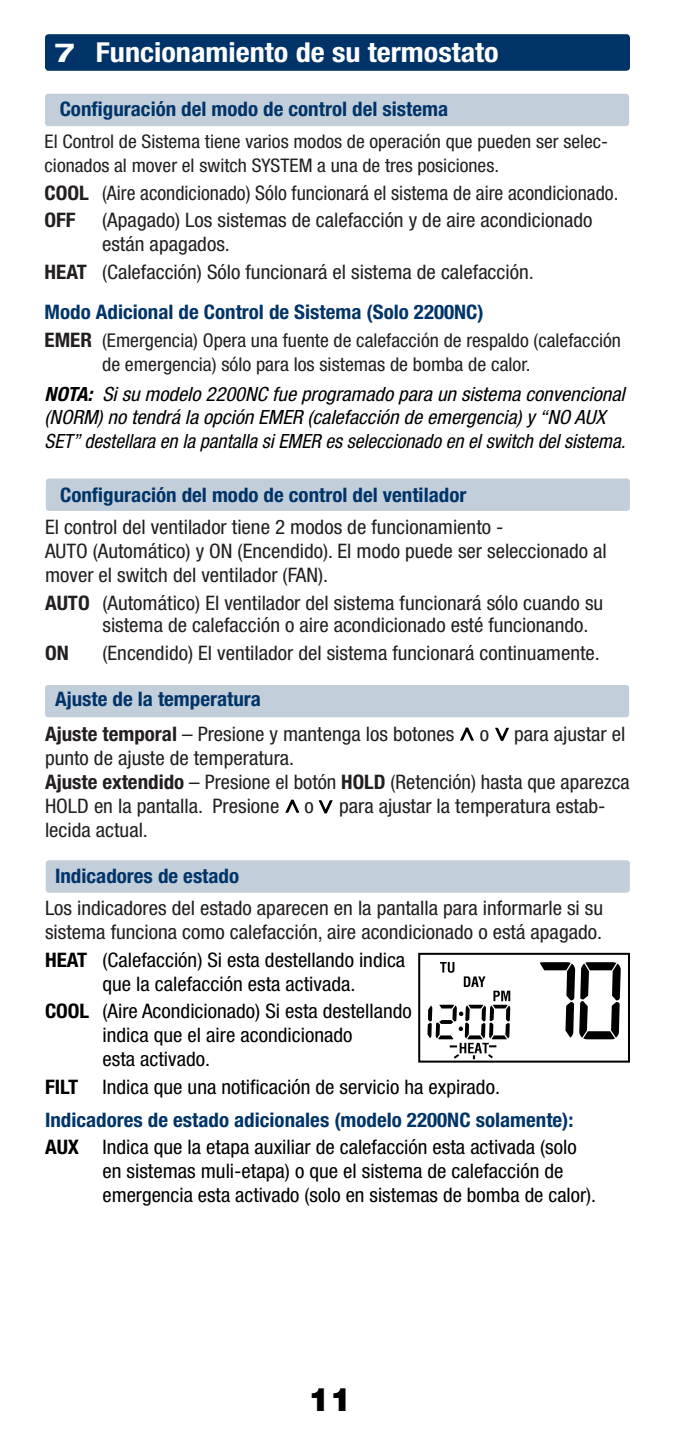
<style>
.page{position:relative;width:675px;height:1441px;background:#fff}
.page>*{position:absolute;margin:0;border:0;box-sizing:border-box;transform-origin:0 0}
.t1{font:900 32.5px "Helvetica Neue LT Std";color:#000}
.t2{font:700 condensed 27.5px "Helvetica Neue LT Std";color:#fff;scale:1.1 1}
.t3{font:condensed 20px/24px "Helvetica Neue LT Std";color:#231f20;scale:1.05 1}
.t4{font:condensed 20px/24px "Helvetica Neue LT Std";color:#000;scale:1.05 1}
.t5{font:700 condensed 20px/32.5px "Helvetica Neue LT Std";color:#003468;scale:1.05 1}
.t6{font:condensed 20px/27.5px "Helvetica Neue LT Std";color:#231f20}
.t7{font:700 condensed 20px "Helvetica Neue LT Std";color:#231f20;scale:1.05 1}
.t8{font:italic condensed 19.5px/23.8px "Helvetica Neue LT Std";color:#000;scale:1.05 1}
.t9{font:condensed 19px/24px "Helvetica Neue LT Std";color:#231f20;scale:1.04 1}
.t10{font:condensed 18.75px/24px "Helvetica Neue LT Std";color:#231f20;scale:1.05 1}
.s1{font-stretch:expanded;font-size:26.25px}
.s2{font-weight:700}
.s3{font-weight:700;color:#003468}
.s4{font-weight:700;font-size:20px}
.s5{color:#000}
.s6{font-weight:400;color:#000}
</style>
<div class="page">
<div style="left:46px;top:860px;width:584px;height:32px;background:#c2ceda;border-radius:3px"></div>
<div style="left:45px;top:684px;width:584px;height:33px;background:#c2ceda;border-radius:3px"></div>
<div style="left:46px;top:478px;width:584px;height:33px;background:#c2ceda;border-radius:3px"></div>
<div style="left:45px;top:94px;width:584px;height:32px;background:#c2ceda;border-radius:3px"></div>
<div style="left:418px;top:952px;width:212px;height:110px;border:2px solid #000"></div>
<svg style="left:540px;top:962px;width:81px;height:77px"></svg>
<svg style="left:427px;top:962px;width:83px;height:98px"></svg>
<div style="left:45px;top:34px;width:585px;height:37px;background:#003468;border-radius:4px"></div>
<svg style="left:460px;top:727px;width:14px;height:14px"></svg>
<svg style="left:495px;top:727px;width:14px;height:14px"></svg>
<svg style="left:285px;top:799px;width:15px;height:14px"></svg>
<svg style="left:318px;top:800px;width:15px;height:13px"></svg>
<h2 class="t2" style="left:55px;top:35px;width:405px"><span class="s1">7</span> Funcionamiento de su termostato</h2>
<p class="t5" style="left:60px;top:92px;width:371px">Configuración del modo de control del sistema</p>
<p class="t10" style="left:45px;top:130px;width:538px">El Control de Sistema tiene varios modos de operación que pueden ser selec&shy;cionados al mover el switch SYSTEM a una de tres posiciones.</p>
<p class="t6" style="left:45px;top:179px;width:575px"><span class="s2">COOL</span> (Aire acondicionado) Sólo funcionará el sistema de aire acondicionado.<br><span class="s2">OFF</span></p>
<p class="t3" style="left:102px;top:208px;width:469px">(Apagado) Los sistemas de calefacción y de aire acondicionado están apagados.</p>
<p class="t3" style="left:45px;top:252px;width:468px;line-height:40px"><span class="s2">HEAT</span> (Calefacción) Sólo funcionará el sistema de calefacción.<br><span class="s3">Modo Adicional de Control de Sistema (Solo 2200NC)</span></p>
<p class="t9" style="left:102px;top:327px;width:501px;text-indent:-58px"><span class="s4">EMER</span> (Emergencia) Opera una fuente de calefacción de respaldo (calefacción de emergencia) sólo para los sistemas de bomba de calor.</p>
<p class="t8" style="left:45px;top:382px;width:555px"><span class="s2">NOTA:</span> Si su modelo 2200NC fue programado para un sistema convencional (NORM) no tendrá la opción EMER (calefacción de emergencia) y “NO AUX<br>SET” destellara en la pantalla si EMER es seleccionado en el switch del sistema.</p>
<p class="t5" style="left:60px;top:478px;width:388px">Configuración del modo de control del ventilador</p>
<p class="t3" style="left:45px;top:515px;width:537px">El control del ventilador tiene 2 modos de funcionamiento -<br>AUTO (Automático) y ON (Encendido). El modo puede ser seleccionado al mover el switch del ventilador (FAN).</p>
<p class="t3" style="left:102px;top:591px;width:478px;line-height:22.5px;text-indent:-57px"><span class="s2">AUTO</span> (Automático) El ventilador del sistema funcionará sólo cuando su sistema de calefacción o aire acondicionado esté funcionando.</p>
<p class="t7" style="left:45px;top:640px;width:24px">ON</p>
<p class="t3" style="left:102px;top:640px;width:475px">(Encendido) El ventilador del sistema funcionará continuamente.</p>
<p class="t3" style="left:45px;top:681px;width:391px;line-height:35px;text-indent:10px"><span class="s3">Ajuste de la temperatura<br></span><span class="s2">Ajuste temporal</span> – Presione y mantenga los botones</p>
<p class="t3" style="left:480px;top:722px;width:10px">o</p>
<p class="t3" style="left:514px;top:722px;width:107px">para ajustar el</p>
<p class="t3" style="left:45px;top:746px;width:558px">punto de ajuste de temperatura.<br><span class="s2">Ajuste extendido</span> – Presione el botón <span class="s2">HOLD</span> (Retención) hasta que aparezca<br>HOLD en la pantalla. Presione</p>
<p class="t3" style="left:305px;top:794px;width:10px">o</p>
<p class="t3" style="left:339px;top:794px;width:255px">para ajustar la temperatura estab-</p>
<p class="t3" style="left:45px;top:818px;width:100px">lecida actual.</p>
<p class="t5" style="left:55px;top:859px;width:177px">Indicadores de estado</p>
<p class="t3" style="left:45px;top:896px;width:533px">Los indicadores del estado aparecen en la pantalla para informarle si su sistema funciona como calefacción, aire acondicionado o está apagado.</p>
<p class="t4" style="left:45px;top:947px;width:345px;text-align:center"><span class="s2">HEAT</span> (Calefacción) Si esta destellando indica que la calefacción esta activada.</p>
<p class="t4" style="left:102px;top:999px;width:296px;text-indent:-57px"><span class="s2">COOL</span> (Aire Acondicionado) Si esta destellando indica que el aire acondicionado<br>esta activado.</p>
<p class="t5" style="left:45px;top:1070px;width:505px"><span class="s5">FILT</span> <span class="s6">Indica que una notificación de servicio ha expirado.<br></span>Indicadores de estado adicionales (modelo 2200NC solamente):</p>
<p class="t4" style="left:102px;top:1134px;width:472px;text-indent:-57px"><span class="s2">AUX</span> Indica que la etapa auxiliar de calefacción esta activada (solo en sistemas muli-etapa) o que el sistema de calefacción de emergencia esta activado (solo en sistemas de bomba de calor).</p>
<h1 class="t1" style="left:308px;top:1379px;width:45px">11</h1>
</div>
